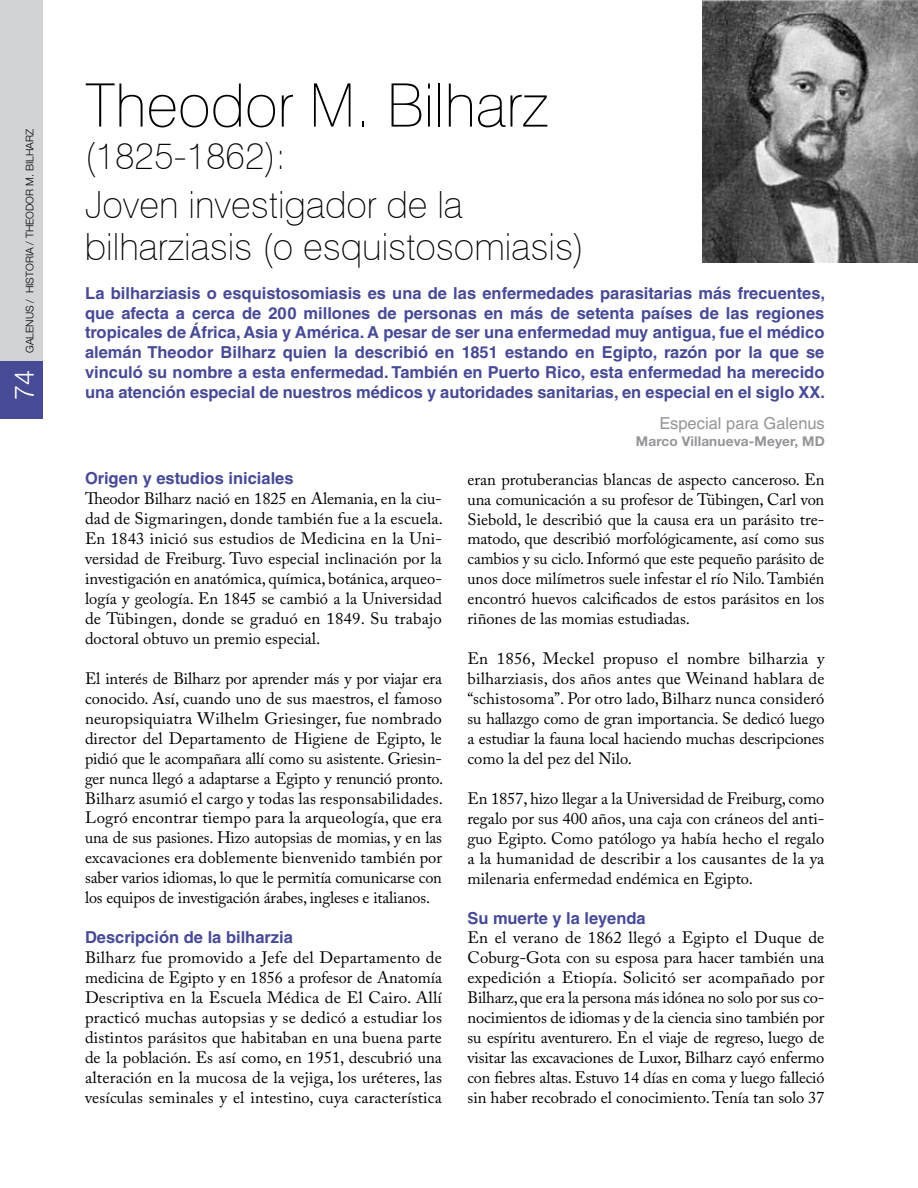
<style>
.page{position:relative;width:918px;height:1188px;background:#fff}
.page>*{position:absolute;margin:0;border:0;box-sizing:border-box;transform-origin:0 0}
.t1{font:100 60px "Swiss 721 BT";color:#000}
.t2{font:100 37.5px/49.5px "Swiss 721 BT";color:#000}
.t3{font:300 27px "Helvetica Neue";color:#fff}
.t4{font:16.5px/20px "Adobe Caslon Pro";color:#000;text-align:justify}
.t5{font:700 16.5px/20px "Helvetica LT Std";color:#474a95;text-align:justify}
.t6{font:16.5px "Helvetica LT Std";color:#939598}
.t7{font:700 13.5px "Helvetica Neue";letter-spacing:.01em;color:#939598}
.t8{font:300 10.5px "Helvetica Neue";color:#000}
</style>
<div class="page">
<img style="left:702px;top:0;width:216px;height:263px">
<div style="left:0;top:0;width:43px;height:412px;background:#d1d3d4"></div>
<div style="left:0;top:361px;width:43px;height:57px;background:#474a95"></div>
<p class="t8" style="left:23px;top:353px;width:224px;rotate:-90deg">GALENUS / HISTORIA / Theodor M. Bilharz</p>
<h3 class="t3" style="left:8px;top:400px;width:32px;rotate:-90deg">74</h3>
<h1 class="t1" style="left:85px;top:69px;width:465px">Theodor M. Bilharz</h1>
<h2 class="t2" style="left:85px;top:130px;width:380px">(1825-1862):<br>Joven investigador de la</h2>
<h2 class="t2" style="left:85px;top:222px;width:501px">bilharziasis (o esquistosomiasis)</h2>
<p class="t5" style="left:85px;top:283px;width:742px">La bilharziasis o esquistosomiasis es una de las enfermedades parasitarias más frecuentes, que afecta a cerca de 200 millones de personas en más de setenta países de las regiones tropicales de África, Asia y América. A pesar de ser una enfermedad muy antigua, fue el médico alemán Theodor Bilharz quien la describió en 1851 estando en Egipto, razón por la que se vinculó su nombre a esta enfermedad. También en Puerto Rico, esta enfermedad ha merecido una atención especial de nuestros médicos y autoridades sanitarias, en especial en el siglo XX.</p>
<p class="t5" style="left:85px;top:468px;width:210px">Origen y estudios iniciales</p>
<p class="t4" style="left:85px;top:489px;width:360px">Theodor Bilharz nació en 1825 en Alemania, en la ciu&shy;dad de Sigmaringen, donde también fue a la escuela.<br>En 1843 inició sus estudios de Medicina en la Uni&shy;versidad de Freiburg. Tuvo especial inclinación por la investigación en anatómica, química, botánica, arqueo&shy;logía y geología. En 1845 se cambió a la Universidad de Tübingen, donde se graduó en 1849. Su trabajo doctoral obtuvo un premio especial.</p>
<p class="t4" style="left:85px;top:668px;width:360px">El interés de Bilharz por aprender más y por viajar era conocido. Así, cuando uno de sus maestros, el famoso neuropsiquiatra Wilhelm Griesinger, fue nombrado director del Departamento de Higiene de Egipto, le pidió que le acompañara allí como su asistente. Griesin&shy;ger nunca llegó a adaptarse a Egipto y renunció pronto.<br>Bilharz asumió el cargo y todas las responsabilidades.<br>Logró encontrar tiempo para la arqueología, que era una de sus pasiones. Hizo autopsias de momias, y en las excavaciones era doblemente bienvenido también por saber varios idiomas, lo que le permitía comunicarse con los equipos de investigación árabes, ingleses e italianos.</p>
<p class="t5" style="left:85px;top:927px;width:209px">Descripción de la bilharzia</p>
<p class="t4" style="left:85px;top:947px;width:358px">Bilharz fue promovido a Jefe del Departamento de medicina de Egipto y en 1856 a profesor de Anatomía Descriptiva en la Escuela Médica de El Cairo. Allí practicó muchas autopsias y se dedicó a estudiar los distintos parásitos que habitaban en una buena parte de la población. Es así como, en 1951, descubrió una alteración en la mucosa de la vejiga, los uréteres, las vesículas seminales y el intestino, cuya característica</p>
<p class="t6" style="left:660px;top:414px;width:167px">Especial para Galenus</p>
<p class="t7" style="left:636px;top:432px;width:190px">Marco Villanueva-Meyer, MD</p>
<p class="t4" style="left:468px;top:469px;width:358px">eran protuberancias blancas de aspecto canceroso. En una comunicación a su profesor de Tübingen, Carl von Siebold, le describió que la causa era un parásito tre&shy;matodo, que describió morfológicamente, así como sus cambios y su ciclo. Informó que este pequeño parásito de unos doce milímetros suele infestar el río Nilo. También encontró huevos calcificados de estos parásitos en los riñones de las momias estudiadas.</p>
<p class="t4" style="left:467px;top:649px;width:358px">En 1856, Meckel propuso el nombre bilharzia y bilharziasis, dos años antes que Weinand hablara de “schistosoma”. Por otro lado, Bilharz nunca consideró su hallazgo como de gran importancia. Se dedicó luego a estudiar la fauna local haciendo muchas descripciones como la del pez del Nilo.</p>
<p class="t4" style="left:467px;top:788px;width:359px">En 1857, hizo llegar a la Universidad de Freiburg, como regalo por sus 400 años, una caja con cráneos del anti&shy;guo Egipto. Como patólogo ya había hecho el regalo a la humanidad de describir a los causantes de la ya milenaria enfermedad endémica en Egipto.</p>
<p class="t5" style="left:468px;top:907px;width:180px">Su muerte y la leyenda</p>
<p class="t4" style="left:467px;top:928px;width:358px">En el verano de 1862 llegó a Egipto el Duque de Coburg-Gota con su esposa para hacer también una expedición a Etiopía. Solicitó ser acompañado por Bilharz, que era la persona más idónea no solo por sus co&shy;nocimientos de idiomas y de la ciencia sino también por su espíritu aventurero. En el viaje de regreso, luego de visitar las excavaciones de Luxor, Bilharz cayó enfermo con fiebres altas. Estuvo 14 días en coma y luego falleció sin haber recobrado el conocimiento. Tenía tan solo 37</p>
</div>
